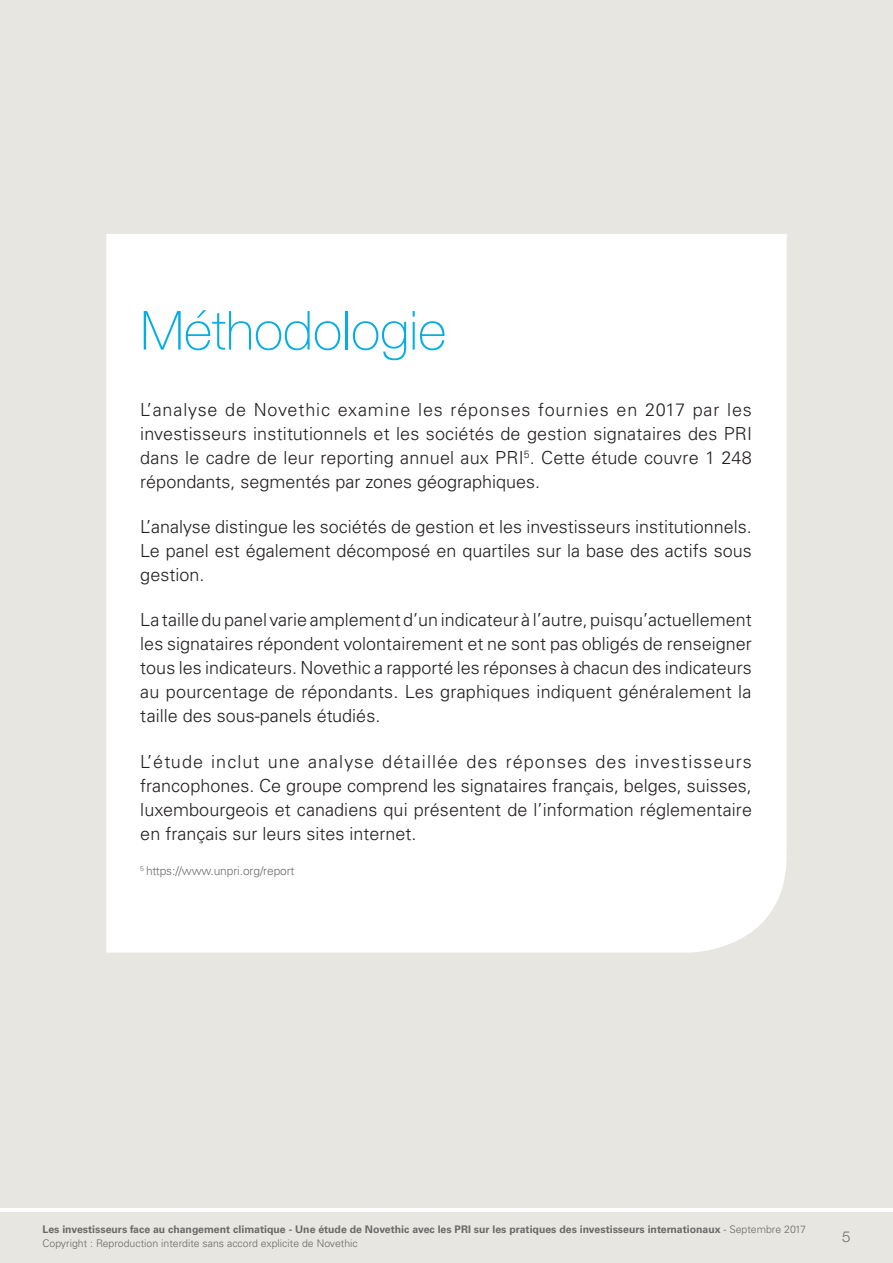
<style>
.page{position:relative;width:893px;height:1263px;background:#fff}
.page>*{position:absolute;margin:0;border:0;box-sizing:border-box;transform-origin:0 0}
.t1{font:100 54px "Helvetica Neue LT Pro";color:#03ade5}
.t2{font:300 18px/24px "Univers LT Std";color:#231f20;text-align:justify}
.t3{font:300 15px "Helvetica Neue LT Pro";color:#6c6968}
.t4{font:300 12px "Univers LT Std";letter-spacing:-.01em;color:#6c6d70}
.t5{font:700 10.5px/13.5px "Univers LT Std";color:#6c6968}
.s1{font-weight:300}
</style>
<div class="page">
<div style="left:0;top:1212px;width:893px;height:51px;background:#e7e6e1"></div>
<div style="left:0;top:0;width:893px;height:1208px;background:#e7e6e1"></div>
<div style="left:106px;top:234px;width:681px;height:718px;background:#fff"></div>
<p class="t1" style="left:140px;top:300px;width:307px">Méthodologie</p>
<p class="t2" style="left:140px;top:397px;width:613px">L’analyse de Novethic examine les réponses fournies en 2017 par les investisseurs institutionnels et les sociétés de gestion signataires des PRI dans le cadre de leur reporting annuel aux PRI<sup>5</sup>. Cette étude couvre 1 248 répondants, segmentés par zones géographiques.</p>
<p class="t2" style="left:140px;top:515px;width:613px">L’analyse distingue les sociétés de gestion et les investisseurs institutionnels.<br>Le panel est également décomposé en quartiles sur la base des actifs sous gestion.</p>
<p class="t2" style="left:140px;top:608px;width:613px">La taille du panel varie amplement d’un indicateur à l’autre, puisqu’actuellement les signataires répondent volontairement et ne sont pas obligés de renseigner tous les indicateurs. Novethic a rapporté les réponses à chacun des indicateurs au pourcentage de répondants. Les graphiques indiquent généralement la taille des sous-panels étudiés.</p>
<p class="t2" style="left:140px;top:749px;width:613px">L’étude inclut une analyse détaillée des réponses des investisseurs francophones. Ce groupe comprend les signataires français, belges, suisses, luxembourgeois et canadiens qui présentent de l’information réglementaire en français sur leurs sites internet.</p>
<p class="t4" style="left:140px;top:864px;width:156px"><sup>5</sup> https://www.unpri.org/report</p>
<p class="t5" style="left:43px;top:1223px;width:765px">Les investisseurs face au changement climatique - Une étude de Novethic avec les PRI sur les pratiques des investisseurs internationaux <span class="s1">- Septembre 2017<br>Copyright : Reproduction interdite sans accord explicite de Novethic</span></p>
<p class="t3" style="left:842px;top:1228px;width:10px">5</p>
</div>
